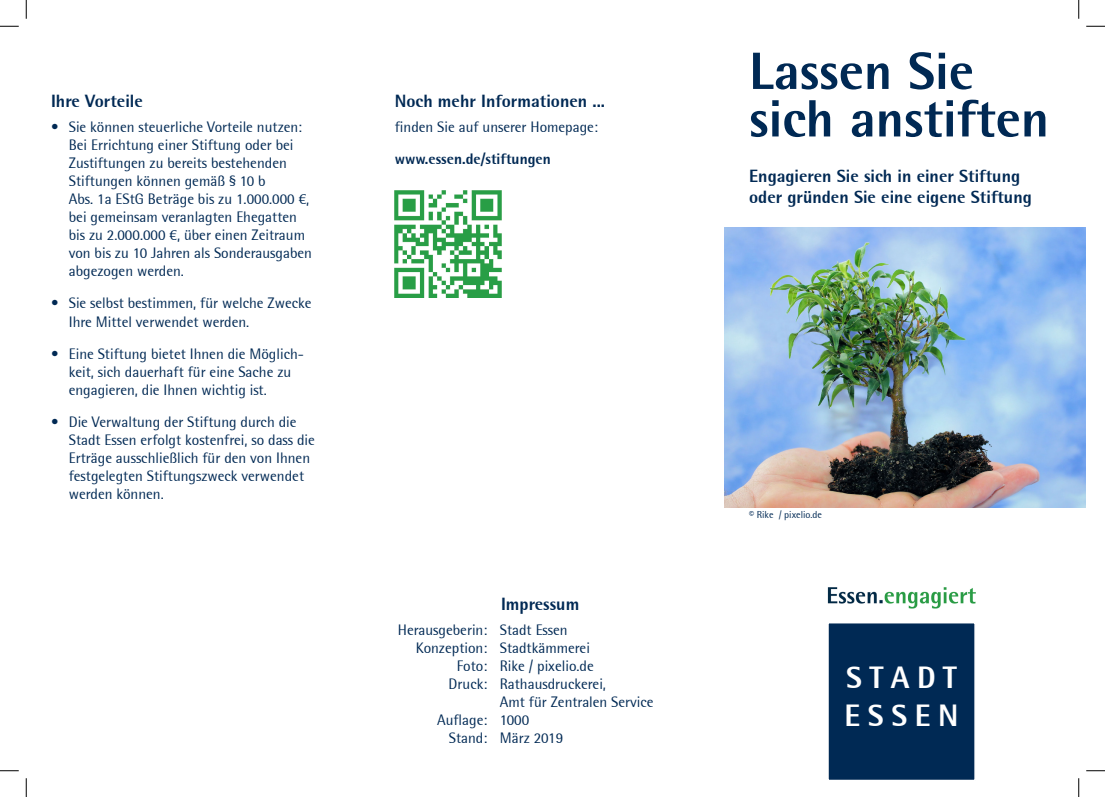
<style>
.page{position:relative;width:1105px;height:797px;background:#fff}
.page>*{position:absolute;margin:0;border:0;box-sizing:border-box;transform-origin:0 0}
.Headline{font:800 52.5px/47.5px "Rotis Semi Sans";color:#002954}
.t1{font:800 30.5px "Rotis Semi Sans";letter-spacing:.25em;color:#fff}
.Subheadline{font:800 17.5px/21px "Rotis Semi Sans";color:#002954}
.Fliestext{font:15px/18px "Rotis Semi Sans";color:#002954}
.Fliestext-2{font:800 15px "Rotis Semi Sans";color:#002954}
.CopyRight{font:10px "Rotis Semi Sans";color:#002954}
</style>
<div class="page">
<div style="left:828px;top:622px;width:147px;height:158px;background:#002954"></div>
<div style="left:827px;top:622px;width:149px;height:159px;border:2px solid #fff"></div>
<img style="left:724px;top:227px;width:362px;height:280px">
<img style="left:395px;top:190px;width:107px;height:108px">
<img style="left:827px;top:587px;width:149px;height:21px">
<svg style="left:0;top:25px;width:19px;height:2px"></svg>
<svg style="left:1086px;top:25px;width:19px;height:2px"></svg>
<svg style="left:0;top:770px;width:19px;height:1px"></svg>
<svg style="left:1086px;top:770px;width:19px;height:1px"></svg>
<svg style="left:25px;top:0;width:2px;height:19px"></svg>
<svg style="left:25px;top:778px;width:2px;height:19px"></svg>
<svg style="left:1078px;top:0;width:1px;height:19px"></svg>
<svg style="left:1078px;top:778px;width:1px;height:19px"></svg>
<p class="Subheadline" style="left:51px;top:90px;width:93px">Ihre Vorteile</p>
<p class="Fliestext" style="left:69px;top:118px;width:245px;text-indent:-18px">• Sie können steuerliche Vorteile nutzen:<br>Bei Errichtung einer Stiftung oder bei Zustiftungen zu bereits bestehenden Stiftungen können gemäß § 10 b<br>Abs. 1a EStG Beträge bis zu 1.000.000 €, bei gemeinsam veranlagten Ehegatten bis zu 2.000.000 €, über einen Zeitraum von bis zu 10 Jahren als Sonderausgaben abgezogen werden.</p>
<p class="Fliestext" style="left:69px;top:294px;width:244px;text-indent:-18px">• Sie selbst bestimmen, für welche Zwecke<br>Ihre Mittel verwendet werden.</p>
<p class="Fliestext" style="left:69px;top:344px;width:237px;text-indent:-18px">• Eine Stiftung bietet Ihnen die Möglich&shy;keit, sich dauerhaft für eine Sache zu engagieren, die Ihnen wichtig ist.</p>
<p class="Fliestext" style="left:69px;top:412px;width:248px;text-indent:-18px">• Die Verwaltung der Stiftung durch die Stadt Essen erfolgt kostenfrei, so dass die Erträge ausschließlich für den von Ihnen festgelegten Stiftungszweck verwendet werden können.</p>
<p class="Subheadline" style="left:395px;top:90px;width:212px">Noch mehr Informationen ...</p>
<p class="Fliestext" style="left:395px;top:118px;width:205px">finden Sie auf unserer Homepage:</p>
<p class="Fliestext-2" style="left:395px;top:150px;width:158px">www.essen.de/stiftungen</p>
<p class="Subheadline" style="left:501px;top:593px;width:80px">Impressum</p>
<p class="Fliestext" style="left:398px;top:621px;width:171px">Herausgeberin: Stadt Essen</p>
<p class="Fliestext" style="left:416px;top:639px;width:176px">Konzeption: Stadtkämmerei</p>
<p class="Fliestext" style="left:457px;top:657px;width:138px">Foto: Rike / pixelio.de</p>
<p class="Fliestext" style="left:500px;top:675px;width:155px;text-indent:-51px">Druck: Rathausdruckerei,<br>Amt für Zentralen Service</p>
<p class="Fliestext" style="left:437px;top:711px;width:94px">Auflage: 1000</p>
<p class="Fliestext" style="left:449px;top:729px;width:116px">Stand: März 2019</p>
<p class="Headline" style="left:749px;top:46px;width:301px">Lassen Sie sich anstiften</p>
<p class="Subheadline" style="left:749px;top:165px;width:284px">Engagieren Sie sich in einer Stiftung oder gründen Sie eine eigene Stiftung</p>
<p class="CopyRight" style="left:749px;top:508px;width:74px">© Rike / pixelio.de</p>
<p class="t1" style="left:846px;top:658px;width:112px">STADT</p>
<p class="t1" style="left:844px;top:696px;width:116px">ESSEN</p>
</div>
